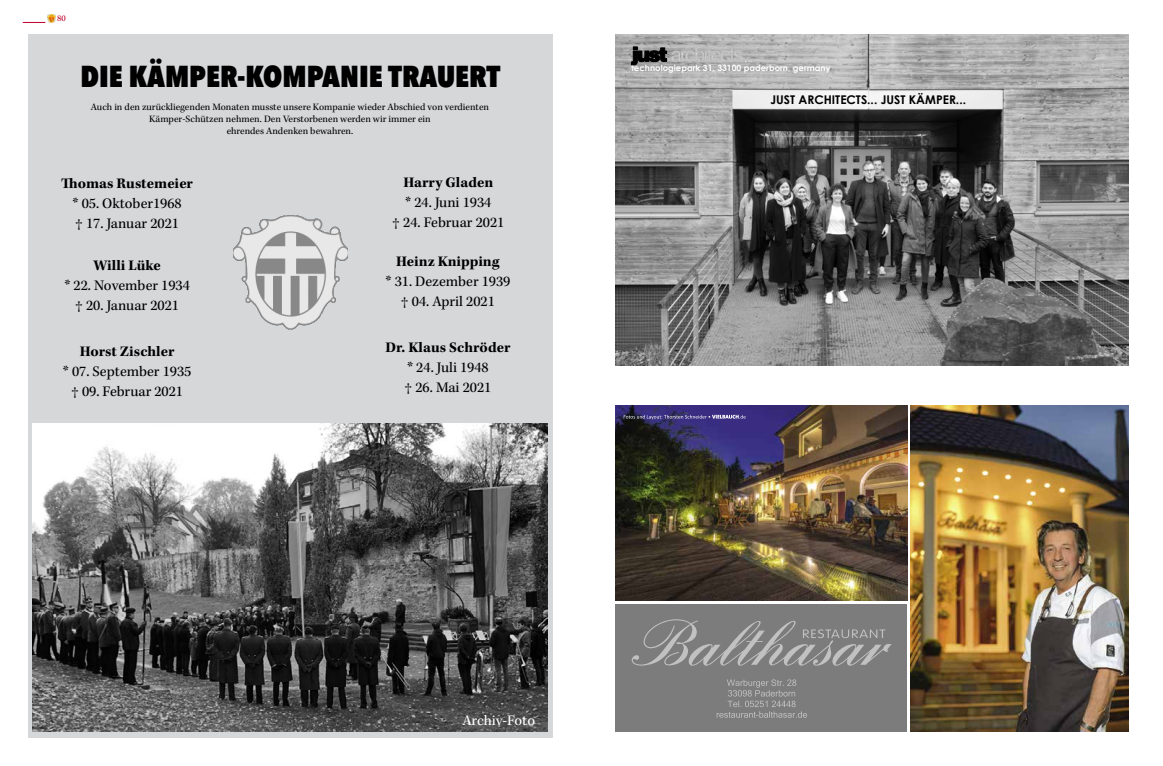
<style>
.page{position:relative;width:1163px;height:766px;background:#fff}
.page>*{position:absolute;margin:0;border:0;box-sizing:border-box;transform-origin:0 0}
.t1{font:800 condensed 30px "Avenir Next LT Pro";color:#000}
.t2{font:15px/20px "Kepler Std";color:#000;text-align:center}
.t3{font:700 15px "Kepler Std";color:#000}
.t4{font:15px "Kepler Std";letter-spacing:-.005em;color:#fff}
.t5{font:700 12px "Century Gothic";color:#000}
.t6{font:10px/12px "Kepler Std";color:#000;text-align:center}
.t7{font:9px "Kepler Std";color:#be002b}
.t8{font:700 8.6px "Century Gothic";color:#fff}
</style>
<div class="page">
<div style="left:28px;top:34px;width:525px;height:703px;background:#d6d7d9"></div>
<img style="left:33px;top:423px;width:514px;height:308px">
<img style="left:233px;top:215px;width:115px;height:114px">
<img style="left:615px;top:34px;width:513px;height:331px">
<svg style="left:631px;top:47px;width:122px;height:18px;background:#919191"></svg>
<div style="left:615px;top:603px;width:292px;height:128px;background:#7c7c7c"></div>
<img style="left:910px;top:405px;width:218px;height:326px">
<img style="left:615px;top:405px;width:292px;height:195px">
<svg style="left:623px;top:415px;width:122px;height:4px"></svg>
<svg style="left:631px;top:619px;width:260px;height:46px"></svg>
<svg style="left:716px;top:679px;width:91px;height:38px"></svg>
<svg style="left:23px;top:14px;width:33px;height:9px"></svg>
<p class="t7" style="left:57px;top:14px;width:10px">80</p>
<h1 class="t1" style="left:80px;top:57px;width:421px">DIE KÄMPER-KOMPANIE TRAUERT</h1>
<p class="t6" style="left:91px;top:101px;width:400px">Auch in den zurückliegenden Monaten musste unsere Kompanie wieder Abschied von verdienten<br>Kämper-Schützen nehmen. Den Verstorbenen werden wir immer ein<br>ehrendes Andenken bewahren.</p>
<p class="t3" style="left:61px;top:174px;width:133px">Thomas Rustemeier</p>
<p class="t2" style="left:72px;top:193px;width:111px;text-align:left">* 05. Oktober1968 † 17. Januar 2021</p>
<p class="t3" style="left:93px;top:256px;width:69px">Willi Lüke</p>
<p class="t2" style="left:64px;top:275px;width:127px">* 22. November 1934 † 20. Januar 2021</p>
<p class="t3" style="left:80px;top:342px;width:96px">Horst Zischler</p>
<p class="t2" style="left:63px;top:361px;width:130px">* 07. September 1935 † 09. Februar 2021</p>
<p class="t3" style="left:403px;top:173px;width:91px">Harry Gladen</p>
<p class="t2" style="left:392px;top:192px;width:113px">* 24. Juni 1934<br>† 24. Februar 2021</p>
<p class="t3" style="left:396px;top:252px;width:105px">Heinz Knipping</p>
<p class="t2" style="left:385px;top:271px;width:126px">* 31. Dezember 1939 † 04. April 2021</p>
<p class="t3" style="left:385px;top:338px;width:126px">Dr. Klaus Schröder</p>
<p class="t2" style="left:404px;top:357px;width:88px;text-align:left">* 24. Juli 1948 † 26. Mai 2021</p>
<p class="t8" style="left:631px;top:62px;width:201px">technologiepark 31, 33100 paderborn, germany</p>
<p class="t5" style="left:770px;top:91px;width:197px">JUST ARCHITECTS... JUST KÄMPER...</p>
<p class="t4" style="left:462px;top:711px;width:74px">Archiv-Foto</p>
</div>
